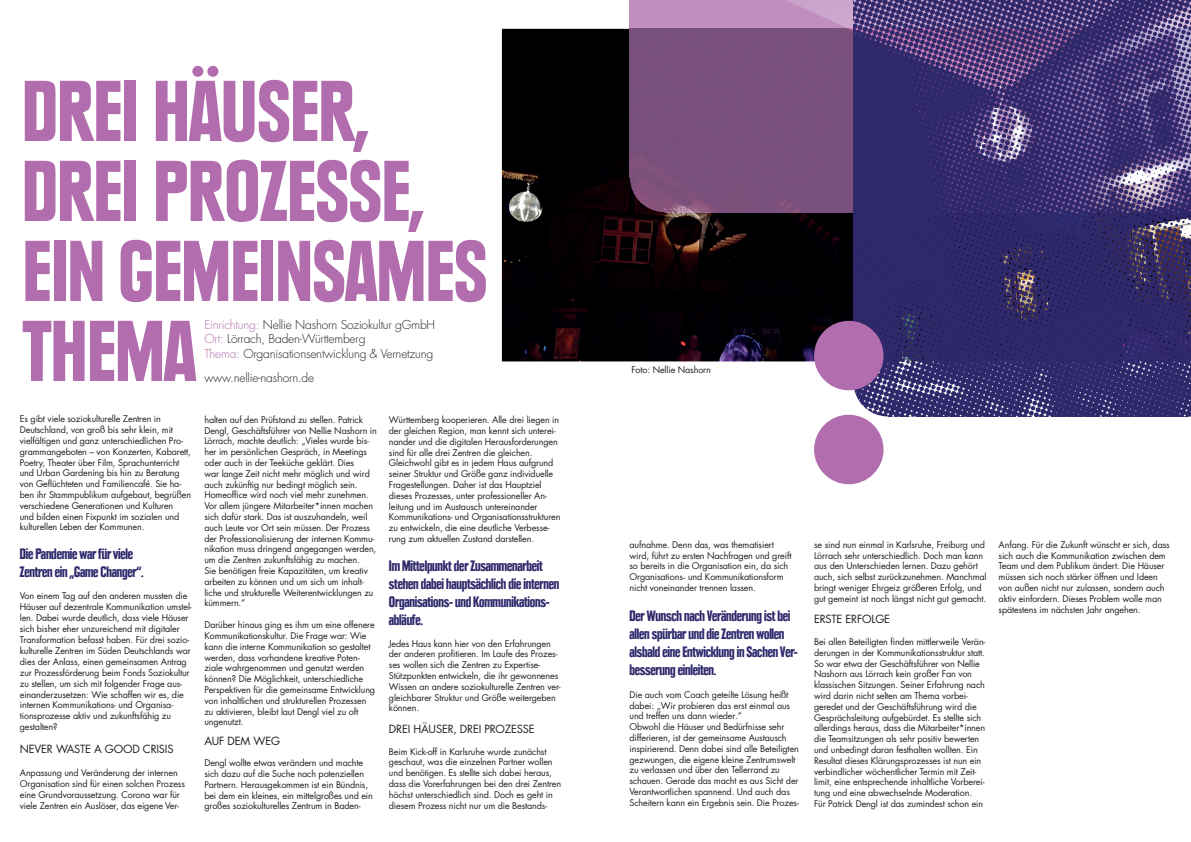
<style>
.page{position:relative;width:1191px;height:842px;background:#fff}
.page>*{position:absolute;margin:0;border:0;box-sizing:border-box;transform-origin:0 0}
.t1{font:900 condensed 85px/80px "Plak Com";color:#b16dad}
.t2{font:900 condensed 15px/18px "Plak Com";letter-spacing:-.015em;color:#2f296c}
.t3{font:300 12px/14.4px "Futura";letter-spacing:-.015em;color:#231f20}
.t4{font:11px "Futura";letter-spacing:-.015em;color:#231f20}
.t5{font:9px/10.8px "Futura";letter-spacing:-.015em;color:#231f20}
.s1{color:#b16dad}
.s2{font-family:"Futura PT"}
</style>
<div class="page">
<img style="left:502px;top:29px;width:351px;height:332px">
<img style="left:629px;top:0;width:224px;height:213px">
<img style="left:853px;top:0;width:338px;height:417px">
<img style="left:605px;top:178px;width:59px;height:58px">
<svg style="left:829px;top:382px;width:58px;height:59px"></svg>
<div style="left:814px;top:321px;width:69px;height:69px;background:#b16dad;border-radius:50%"></div>
<div style="left:814px;top:415px;width:69px;height:69px;background:#b16dad;border-radius:50%"></div>
<h1 class="t1" style="left:23px;top:72px;width:466px">DREI HÄUSER,<br>DREI PROZESSE,<br>EIN GEMEINSAMES<br>THEMA</h1>
<p class="t5" style="left:20px;top:414px;width:173px">Es gibt viele soziokulturelle Zentren in Deutschland, von groß bis sehr klein, mit vielfältigen und ganz unterschiedlichen Pro&shy;grammangeboten – von Konzerten, Kabarett, Poetry, Theater über Film, Sprachunterricht und Urban Gardening bis hin zu Beratung von Geflüchteten und Familiencafé. Sie ha&shy;ben ihr Stammpublikum aufgebaut, begrüßen verschiedene Generationen und Kulturen<br>und bilden einen Fixpunkt im sozialen und kulturellen Leben der Kommunen.</p>
<h2 class="t2" style="left:20px;top:545px;width:125px">Die Pandemie war für viele<br>Zentren ein „Game Changer“.</h2>
<p class="t5" style="left:20px;top:590px;width:173px">Von einem Tag auf den anderen mussten die Häuser auf dezentrale Kommunikation umstel&shy;len. Dabei wurde deutlich, dass viele Häuser sich bisher eher unzureichend mit digitaler Transformation befasst haben. Für drei sozio&shy;kulturelle Zentren im Süden Deutschlands war dies der Anlass, einen gemeinsamen Antrag zur Prozessförderung beim Fonds Soziokultur zu stellen, um sich mit folgender Frage aus&shy;einanderzusetzen: Wie schaffen wir es, die internen Kommunikations- und Organisa&shy;tionsprozesse aktiv und zukunftsfähig zu gestalten?</p>
<p class="t4" style="left:20px;top:742px;width:155px">NEVER WASTE A GOOD CRISIS</p>
<p class="t5" style="left:20px;top:768px;width:167px">Anpassung und Veränderung der internen Organisation sind für einen solchen Prozess eine Grundvoraussetzung. Corona war für viele Zentren ein Auslöser, das eigene Ver-</p>
<h3 class="t3" style="left:204px;top:318px;width:232px"><span class="s1">Einrichtung:</span> Nellie Nashorn Soziokultur gGmbH<br><span class="s1">Ort:</span> Lörrach, Baden-Württemberg<br><span class="s1">Thema:</span> Organisationsentwicklung &amp; Vernetzung</h3>
<h3 class="t3" style="left:204px;top:371px;width:111px">www.nellie-nashorn.de</h3>
<p class="t5" style="left:204px;top:414px;width:174px">halten auf den Prüfstand zu stellen. Patrick Dengl, Geschäftsführer von Nellie Nashorn in Lörrach, machte deutlich: „Vieles wurde bis&shy;her im persönlichen Gespräch, in Meetings oder auch in der Teeküche geklärt. Dies<br>war lange Zeit nicht mehr möglich und wird auch zukünftig nur bedingt möglich sein.<br>Homeoffice wird noch viel mehr zunehmen.<br>Vor allem jüngere Mitarbeiter*innen machen sich dafür stark. Das ist auszuhandeln, weil auch Leute vor Ort sein müssen. Der Prozess der Professionalisierung der internen Kommu&shy;nikation muss dringend angegangen werden, um die Zentren zukunftsfähig zu machen.<br>Sie benötigen freie Kapazitäten, um kreativ arbeiten zu können und um sich um inhalt&shy;liche und strukturelle Weiterentwicklungen zu kümmern.“</p>
<p class="t5" style="left:204px;top:619px;width:172px">Darüber hinaus ging es ihm um eine offenere Kommunikationskultur. Die Frage war: Wie kann die interne Kommunikation so gestaltet werden, dass vorhandene kreative Poten&shy;ziale wahrgenommen und genutzt werden können? Die Möglichkeit, unterschiedliche Perspektiven für die gemeinsame Entwicklung von inhaltlichen und strukturellen Prozessen zu aktivieren, bleibt laut Dengl viel zu oft ungenutzt.</p>
<p class="t4" style="left:204px;top:734px;width:77px">AUF DEM WEG</p>
<p class="t5" style="left:204px;top:757px;width:170px">Dengl wollte etwas verändern und machte sich dazu auf die Suche nach potenziellen Partnern. Herausgekommen ist ein Bündnis, bei dem ein kleines, ein mittelgroßes und ein großes soziokulturelles Zentrum in Baden-</p>
<p class="t5" style="left:389px;top:415px;width:173px">Württemberg kooperieren. Alle drei liegen in der gleichen Region, man kennt sich unterei&shy;nander und die digitalen Herausforderungen sind für alle drei Zentren die gleichen.<br>Gleichwohl gibt es in jedem Haus aufgrund seiner Struktur und Größe ganz individuelle Fragestellungen. Daher ist das Hauptziel dieses Prozesses, unter professioneller An&shy;leitung und im Austausch untereinander Kommunikations- und Organisationsstrukturen zu entwickeln, die eine deutliche Verbesse&shy;rung zum aktuellen Zustand darstellen.</p>
<h2 class="t2" style="left:389px;top:557px;width:172px">Im Mittelpunkt der Zusammenarbeit stehen dabei hauptsächlich die internen<br>Organisations- und Kommunikations&shy;abläufe.</h2>
<p class="t5" style="left:389px;top:638px;width:173px">Jedes Haus kann hier von den Erfahrungen der anderen profitieren. Im Laufe des Prozes&shy;ses wollen sich die Zentren zu Expertise-Stützpunkten entwickeln, die ihr gewonnenes Wissen an andere soziokulturelle Zentren ver&shy;gleichbarer Struktur und Größe weitergeben können.</p>
<p class="t4" style="left:389px;top:722px;width:147px">DREI HÄUSER, DREI PROZESSE</p>
<p class="t5" style="left:389px;top:746px;width:174px">Beim Kick-off in Karlsruhe wurde zunächst geschaut, was die einzelnen Partner wollen und benötigen. Es stellte sich dabei heraus, dass die Vorerfahrungen bei den drei Zentren höchst unterschiedlich sind. Doch es geht in diesem Prozess nicht nur um die Bestands-</p>
<p class="t5" style="left:631px;top:365px;width:81px">Foto: Nellie Nashorn</p>
<p class="t5" style="left:629px;top:539px;width:163px">aufnahme. Denn das, was thematisiert wird, führt zu ersten Nachfragen und greift so bereits in die Organisation ein, da sich Organisations<span class="s2">-</span> und Kommunikationsform nicht voneinander trennen lassen.</p>
<h2 class="t2" style="left:629px;top:607px;width:169px">Der Wunsch nach Veränderung ist bei allen spürbar und die Zentren wollen alsbald eine Entwicklung in SachenVer&shy;besserung einleiten.</h2>
<p class="t5" style="left:629px;top:689px;width:171px">Die auch vom Coach geteilte Lösung heißt dabei: „Wir probieren das erst einmal aus und treffen uns dann wieder.“<br>Obwohl die Häuser und Bedürfnisse sehr differieren, ist der gemeinsame Austausch inspirierend. Denn dabei sind alle Beteiligten gezwungen, die eigene kleine Zentrumswelt zu verlassen und über den Tellerrand zu schauen. Gerade das macht es aus Sicht der Verantwortlichen spannend. Und auch das Scheitern kann ein Ergebnis sein. Die Prozes-</p>
<p class="t5" style="left:814px;top:539px;width:174px">se sind nun einmal in Karlsruhe, Freiburg und Lörrach sehr unterschiedlich. Doch man kann aus den Unterschieden lernen. Dazu gehört auch, sich selbst zurückzunehmen. Manchmal bringt weniger Ehrgeiz größeren Erfolg, und gut gemeint ist noch längst nicht gut gemacht.</p>
<p class="t4" style="left:814px;top:612px;width:78px">ERSTE ERFOLGE</p>
<p class="t5" style="left:814px;top:636px;width:173px">Bei allen Beteiligten finden mittlerweile Verän&shy;derungen in der Kommunikationsstruktur statt.<br>So war etwa der Geschäftsführer von Nellie Nashorn aus Lörrach kein großer Fan von klassischen Sitzungen. Seiner Erfahrung nach wird darin nicht selten am Thema vorbei&shy;geredet und der Geschäftsführung wird die Gesprächsleitung aufgebürdet. Es stellte sich allerdings heraus, dass die Mitarbeiter*innen die Teamsitzungen als sehr positiv bewerten und unbedingt daran festhalten wollten. Ein Resultat dieses Klärungsprozesses ist nun ein verbindlicher wöchentlicher Termin mit Zeit&shy;limit, eine entsprechende inhaltliche Vorberei&shy;tung und eine abwechselnde Moderation.<br>Für Patrick Dengl ist das zumindest schon ein</p>
<p class="t5" style="left:998px;top:539px;width:173px">Anfang. Für die Zukunft wünscht er sich, dass sich auch die Kommunikation zwischen dem Team und dem Publikum ändert. Die Häuser müssen sich noch stärker öffnen und Ideen von außen nicht nur zulassen, sondern auch aktiv einfordern. Dieses Problem wolle man spätestens im nächsten Jahr angehen.</p>
</div>
